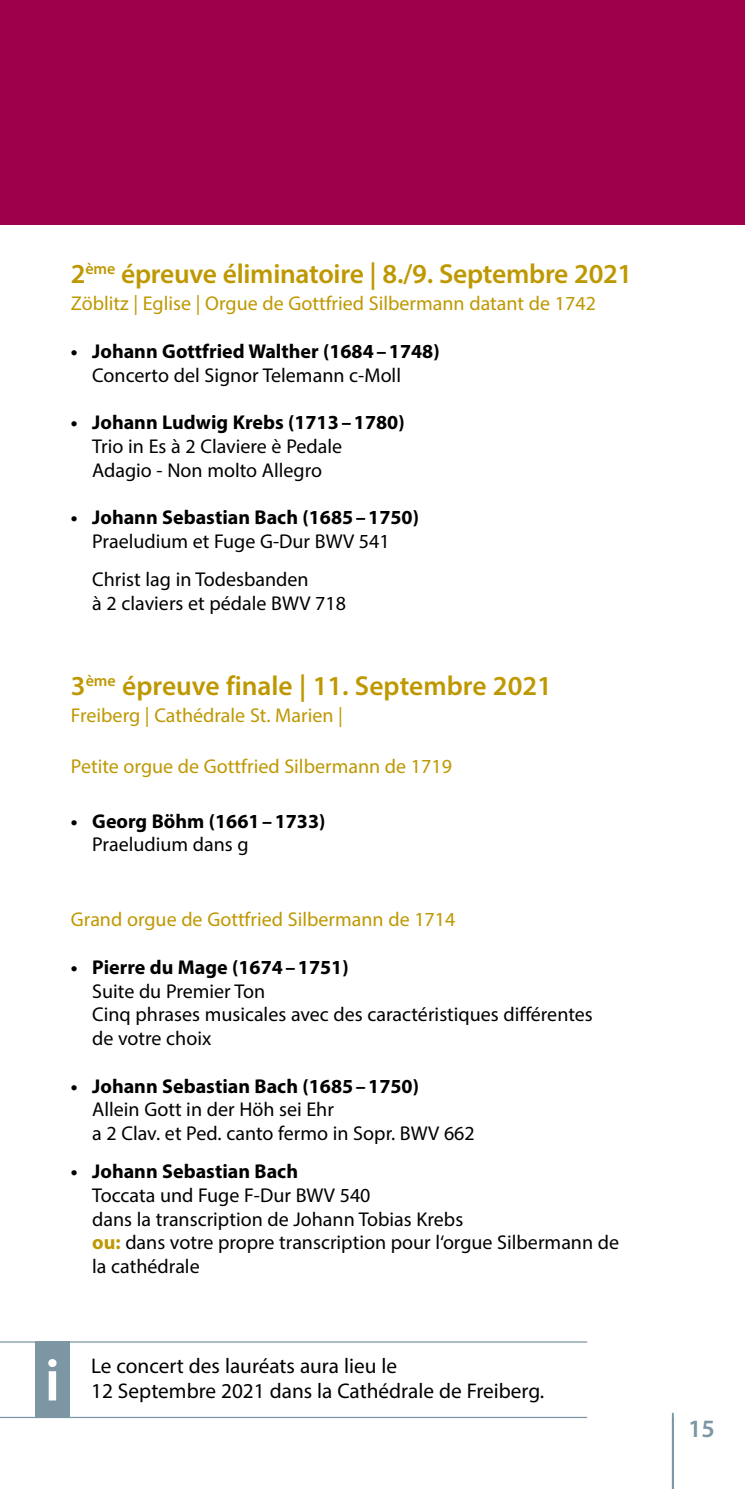
<style>
.page{position:relative;width:745px;height:1489px;background:#fff}
.page>*{position:absolute;margin:0;border:0;box-sizing:border-box;transform-origin:0 0}
.t1{font:600 60px "Myriad Pro";color:#fff}
.t2{font:600 27.5px "Myriad Pro";letter-spacing:-.01em;color:#be9800}
.t3{font:600 25px "Myriad Pro";color:#7d96a4}
.t4{font:21.25px "Myriad Pro";color:#000}
.t5{font:20px/23.8px "Myriad Pro";color:#000}
.t6{font:700 20px "Myriad Pro";color:#000}
.t7{font:20px "Myriad Pro";color:#be9800}
.s1{font-weight:700;color:#be9800}
</style>
<div class="page">
<hr style="left:671px;top:1412px;width:2px;height:76px;background:#7d96a4">
<div style="left:0;top:0;width:744px;height:225px;background:#9f004c"></div>
<hr style="left:0;top:1341px;width:587px;height:1px;background:#7d96a4">
<hr style="left:0;top:1416px;width:587px;height:1px;background:#7d96a4">
<div style="left:35px;top:1341px;width:35px;height:76px;background:#7d96a4"></div>
<h2 class="t2" style="left:71px;top:256px;width:562px">2<sup>ème</sup> épreuve éliminatoire | 8./9. Septembre 2021</h2>
<p class="t7" style="left:71px;top:291px;width:526px">Zöblitz | Eglise | Orgue de Gottfried Silbermann datant de 1742</p>
<p class="t6" style="left:71px;top:338px;width:370px">• Johann Gottfried Walther (1684–1748)</p>
<p class="t5" style="left:92px;top:362px;width:310px">Concerto del Signor Telemann c-Moll</p>
<p class="t6" style="left:71px;top:409px;width:335px">• Johann Ludwig Krebs (1713–1780)</p>
<p class="t5" style="left:92px;top:434px;width:251px">Trio in Es à 2 Claviere è Pedale<br>Adagio - Non molto Allegro</p>
<p class="t6" style="left:71px;top:504px;width:349px">• Johann Sebastian Bach (1685–1750)</p>
<p class="t5" style="left:92px;top:522px;width:299px;line-height:38px">Praeludium et Fuge G-Dur BWV 541<br>Christ lag in Todesbanden</p>
<p class="t5" style="left:92px;top:590px;width:255px">à 2 claviers et pédale BWV 718</p>
<h2 class="t2" style="left:71px;top:668px;width:482px">3<sup>ème</sup> épreuve finale | 11. Septembre 2021</h2>
<p class="t7" style="left:71px;top:703px;width:273px">Freiberg | Cathédrale St. Marien |</p>
<p class="t7" style="left:71px;top:754px;width:382px">Petite orgue de Gottfried Silbermann de 1719</p>
<p class="t6" style="left:71px;top:807px;width:256px">• Georg Böhm (1661–1733)</p>
<p class="t5" style="left:92px;top:832px;width:158px">Praeludium dans g</p>
<p class="t7" style="left:71px;top:907px;width:386px">Grand orgue de Gottfried Silbermann de 1714</p>
<p class="t6" style="left:71px;top:953px;width:279px">• Pierre du Mage (1674–1751)</p>
<p class="t5" style="left:92px;top:978px;width:501px">Suite du Premier Ton<br>Cinq phrases musicales avec des caractéristiques différentes de votre choix</p>
<p class="t6" style="left:71px;top:1072px;width:349px">• Johann Sebastian Bach (1685–1750)</p>
<p class="t5" style="left:92px;top:1097px;width:384px">Allein Gott in der Höh sei Ehr<br>a 2 Clav. et Ped. canto fermo in Sopr. BWV 662</p>
<p class="t6" style="left:71px;top:1158px;width:228px">• Johann Sebastian Bach</p>
<p class="t5" style="left:92px;top:1182px;width:528px">Toccata und Fuge F-Dur BWV 540<br>dans la transcription de Johann Tobias Krebs<br><span class="s1">ou:</span> dans votre propre transcription pour l‘orgue Silbermann de la cathédrale</p>
<h1 class="t1" style="left:45px;top:1341px;width:17px">i</h1>
<p class="t4" style="left:91px;top:1352px;width:307px">Le concert des lauréats aura lieu le</p>
<p class="t4" style="left:91px;top:1377px;width:454px">12 Septembre 2021 dans la Cathédrale de Freiberg.</p>
<p class="t3" style="left:687px;top:1412px;width:28px">15</p>
</div>
